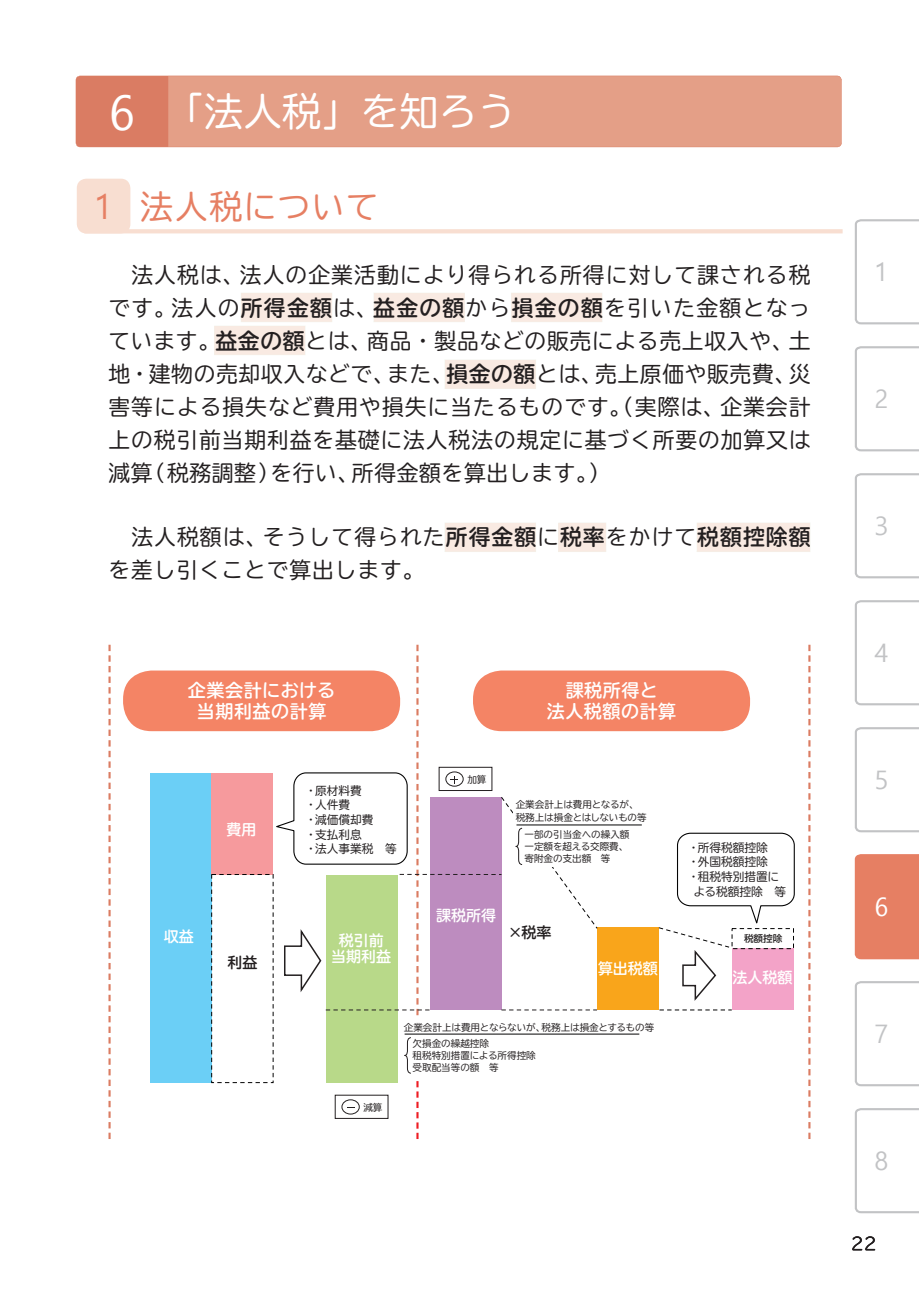
<style>
.page{position:relative;width:919px;height:1289px;background:#fff}
.page>*{position:absolute;margin:0;border:0;box-sizing:border-box;transform-origin:0 0}
.t1{font:39px "TBUDR Go Std";color:#fff}
.t2{font:33px "TBUDR Go Std";letter-spacing:.035em;color:#e67f63}
.t3{font:25.5px "Malgun Gothic";color:#c2c3c5}
.t4{font:25.5px "Malgun Gothic";color:#fff}
.t5{font:21.75px/33px "TBUDR Go Std";letter-spacing:.04em;color:#231f20;text-align:justify}
.t6{font:700 18px/21px "TBUDR Go Std";letter-spacing:.03em;color:#fff;text-align:center}
.t7{font:16.95px "TBUDR Go Std";color:#231f20}
.t8{font:700 15px "TBUDR Go Std";color:#fff}
.t9{font:700 15px "TBUDR Go Std";color:#231f20}
.t10{font:11.7px/14.7px "TBUDR Go Std";color:#231f20}
.t11{font:9.6px/11.7px "TBUDR Go Std";color:#231f20}
.t12{font:700 9.6px "TBUDR Go Std";color:#231f20}
.s1{font-family:"Malgun Gothic";font-size:48px}
.s2{font-family:"Malgun Gothic";font-size:34.5px}
.s3{font-weight:700}
</style>
<div class="page">
<div style="left:123px;top:670px;width:277px;height:61px;background:#f48465;border-radius:29px"></div>
<div style="left:473px;top:670px;width:277px;height:61px;background:#f48465;border-radius:29px"></div>
<svg style="left:108px;top:644px;width:3px;height:494px"></svg>
<svg style="left:416px;top:1081px;width:2px;height:57px"></svg>
<svg style="left:808px;top:644px;width:2px;height:494px"></svg>
<div style="left:150px;top:773px;width:62px;height:309px;background:#6bcff6"></div>
<div style="left:212px;top:773px;width:61px;height:101px;background:#f69a9d"></div>
<div style="left:326px;top:874px;width:71px;height:208px;background:#b8d989"></div>
<div style="left:597px;top:927px;width:61px;height:82px;background:#f9a51b"></div>
<div style="left:731px;top:948px;width:62px;height:61px;background:#f3a3c8"></div>
<svg style="left:659px;top:1009px;width:72px;height:1px"></svg>
<div style="left:341px;top:1099px;width:18px;height:15px;border:1px solid #231f20;border-radius:50%"></div>
<hr style="left:404px;top:1033px;width:235px;height:1px;background:#030303">
<svg style="left:658px;top:832px;width:137px;height:170px"></svg>
<hr style="left:516px;top:824px;width:125px;height:1px;background:#030303">
<svg style="left:273px;top:644px;width:325px;height:371px"></svg>
<svg style="left:404px;top:1037px;width:7px;height:36px"></svg>
<div style="left:373px;top:293px;width:92px;height:29px;background:#f9eae2"></div>
<div style="left:511px;top:293px;width:91px;height:29px;background:#f9eae2"></div>
<svg style="left:214px;top:293px;width:118px;height:62px"></svg>
<div style="left:445px;top:359px;width:91px;height:30px;background:#f9eae2"></div>
<div style="left:444px;top:523px;width:92px;height:29px;background:#f9eae2"></div>
<svg style="left:558px;top:523px;width:48px;height:29px"></svg>
<div style="left:697px;top:523px;width:113px;height:29px;background:#f9eae2"></div>
<div style="left:76px;top:76px;width:92px;height:71px;background:#da7c63"></div>
<svg style="left:841px;top:80px;width:1px;height:63px"></svg>
<div style="left:168px;top:76px;width:673px;height:71px;background:#e49f87"></div>
<div style="left:78px;top:180px;width:51px;height:52px;background:#f8ded1;border-radius:9px"></div>
<div style="left:77px;top:179px;width:53px;height:54px;border:2px solid #f8ded1;border-radius:9px"></div>
<hr style="left:84px;top:229px;width:758px;height:4px;background:#f8ded1">
<svg style="left:852px;top:1236px;width:23px;height:14px"></svg>
<svg style="left:854px;top:1108px;width:64px;height:106px"></svg>
<svg style="left:854px;top:981px;width:64px;height:106px"></svg>
<div style="left:854px;top:854px;width:64px;height:106px;background:#e67f63"></div>
<svg style="left:854px;top:727px;width:64px;height:106px"></svg>
<svg style="left:854px;top:600px;width:64px;height:106px"></svg>
<svg style="left:854px;top:473px;width:64px;height:106px"></svg>
<svg style="left:854px;top:346px;width:64px;height:106px"></svg>
<svg style="left:854px;top:219px;width:64px;height:106px"></svg>
<h1 class="t1" style="left:109px;top:80px;width:409px"><span class="s1">6</span> 「法人税」を知ろう</h1>
<h2 class="t2" style="left:94px;top:179px;width:286px"><span class="s2">1</span> 法人税について</h2>
<p class="t5" style="left:108px;top:258px;width:703px">　法人税は、法人の企業活動により得られる所得に対して課される税です。法人の<span class="s3">所得金額</span>は、<span class="s3">益金の額</span>から<span class="s3">損金の額</span>を引いた金額となっています。<span class="s3">益金の額</span>とは、商品・製品などの販売による売上収入や、土地・建物の売却収入などで、また、<span class="s3">損金の額</span>とは、売上原価や販売費、災害等による損失など費用や損失に当たるものです。（実際は、企業会計上の税引前当期利益を基礎に法人税法の規定に基づく所要の加算又は減算（税務調整）を行い、所得金額を算出します。）</p>
<p class="t5" style="left:108px;top:520px;width:703px">　法人税額は、そうして得られた<span class="s3">所得金額</span>に<span class="s3">税率</span>をかけて<span class="s3">税額控除額</span>を差し引くことで算出します。</p>
<p class="t6" style="left:188px;top:680px;width:149px">企業会計における当期利益の計算</p>
<p class="t6" style="left:546px;top:680px;width:131px">課税所得と<br>法人税額の計算</p>
<p class="t8" style="left:226px;top:816px;width:31px">費用</p>
<p class="t10" style="left:305px;top:782px;width:93px">・原材料費<br>・人件費<br>・減価償却費<br>・支払利息　<br>・法人事業税　等</p>
<p class="t11" style="left:467px;top:773px;width:21px">加算</p>
<p class="t8" style="left:436px;top:903px;width:61px">課税所得</p>
<p class="t11" style="left:515px;top:798px;width:132px;line-height:12.8px">企業会計上は費用となるが、税務上は損金とはしないもの等</p>
<p class="t11" style="left:524px;top:828px;width:106px;text-align:justify">一部の引当金への繰入額一定額を超える交際費、寄附金の支出額　等</p>
<p class="t10" style="left:687px;top:839px;width:93px">・所得税額控除　</p>
<p class="t10" style="left:687px;top:854px;width:81px">・外国税額控除</p>
<p class="t10" style="left:687px;top:869px;width:93px">・租税特別措置に</p>
<p class="t10" style="left:693px;top:883px;width:94px">よる税額控除　等</p>
<p class="t8" style="left:164px;top:923px;width:31px">収益</p>
<p class="t8" style="left:339px;top:927px;width:46px">税引前</p>
<p class="t9" style="left:227px;top:950px;width:31px">利益</p>
<p class="t8" style="left:331px;top:944px;width:61px">当期利益</p>
<p class="t9" style="left:508px;top:920px;width:45px">×税率</p>
<p class="t12" style="left:744px;top:930px;width:40px">税額控除</p>
<p class="t8" style="left:598px;top:956px;width:61px">算出税額</p>
<p class="t8" style="left:732px;top:965px;width:61px">法人税額</p>
<p class="t11" style="left:363px;top:1100px;width:21px">減算</p>
<p class="t11" style="left:404px;top:1021px;width:252px">企業会計上は費用とならないが、税務上は損金とするもの等</p>
<p class="t11" style="left:412px;top:1037px;width:125px">欠損金の繰越控除<br>租税特別措置による所得控除受取配当等の額　等</p>
<p class="t3" style="left:874px;top:258px;width:16px">1</p>
<p class="t3" style="left:874px;top:385px;width:16px">2</p>
<p class="t3" style="left:874px;top:511px;width:16px">3</p>
<p class="t3" style="left:874px;top:638px;width:16px">4</p>
<p class="t3" style="left:874px;top:765px;width:16px">5</p>
<p class="t4" style="left:874px;top:892px;width:16px">6</p>
<p class="t3" style="left:874px;top:1019px;width:16px">7</p>
<p class="t3" style="left:874px;top:1146px;width:16px">8</p>
<p class="t7" style="left:850px;top:1229px;width:27px">22</p>
</div>
